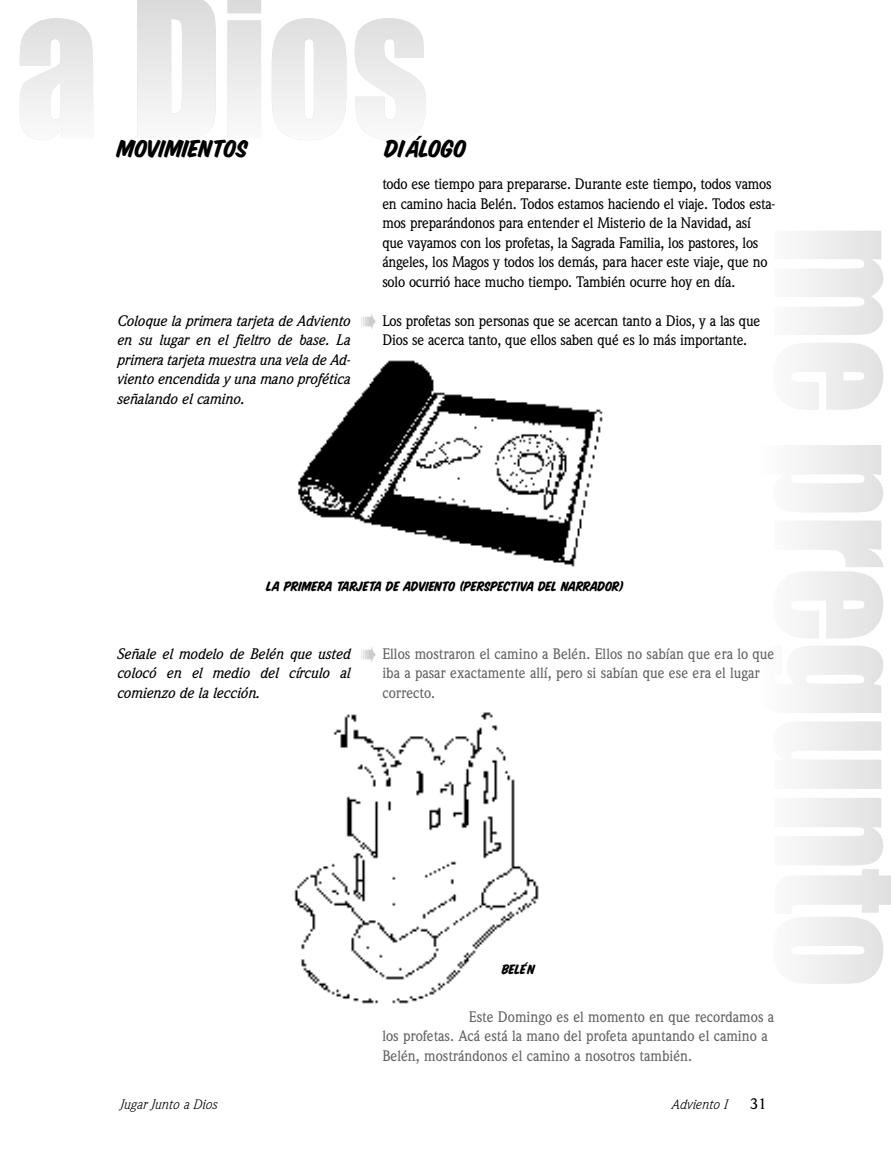
<style>
.page{position:relative;width:891px;height:1161px;background:#fff}
.page>*{position:absolute;margin:0;border:0;box-sizing:border-box;transform-origin:0 0}
.t1{font:27px "Sign Painter House Slant";letter-spacing:-.005em;color:#000;scale:1.05 1}
.t2{font:500 15px/19.5px "Weidemann";letter-spacing:-.015em;color:#000;scale:.95 1}
.t3{font:500 15px/19.5px "Weidemann";color:#626262;scale:.95 1}
.t4{font:italic 500 15px/19.5px "Weidemann";color:#000;text-align:justify;scale:.95 1}
.t5{font:15px "Sign Painter House Slant";letter-spacing:-.01em;color:#000;scale:1.05 1}
.t6{font:500 15px "Weidemann";letter-spacing:-.015em;color:#000}
.t7{font:italic 13.5px "Weidemann";color:#000}
.s1{font-size:25.5px}
.s2{font-family:"Lucida Grande"}
.s3{color:#ccc}
</style>
<div class="page">
<img style="left:294px;top:712px;width:245px;height:292px">
<img style="left:298px;top:360px;width:305px;height:207px">
<img style="left:800px;top:231px;width:83px;height:558px">
<h1 class="t1" style="left:117px;top:132px;width:126px">MOVIMIENTOS</h1>
<p class="t4" style="left:118px;top:312px;width:247px">Coloque la primera tarjeta de Adviento en su lugar en el fieltro de base. La primera tarjeta muestra una vela de Ad&shy;viento encendida y una mano profética señalando el camino.</p>
<h1 class="t1" style="left:385px;top:131px;width:80px">DI<span class="s1">A</span><span class="s2">´</span>LOGO</h1>
<p class="t2" style="left:382px;top:176px;width:415px">todo ese tiempo para prepararse. Durante este tiempo, todos vamos en camino hacia Belén. Todos estamos haciendo el viaje. Todos esta&shy;mos preparándonos para entender el Misterio de la Navidad, así que vayamos con los profetas, la Sagrada Familia, los pastores, los ángeles, los Magos y todos los demás, para hacer este viaje, que no solo ocurrió hace mucho tiempo. También ocurre hoy en día.</p>
<p class="t2" style="left:361px;top:312px;width:422px;text-align:center"><span class="s3">➠</span> Los profetas son personas que se acercan tanto a Dios, y a las que<br>Dios se acerca tanto, que ellos saben qué es lo más importante.</p>
<p class="t5" style="left:267px;top:577px;width:342px">LA PRIMERA TARJETA DE ADVIENTO (PERSPECTIVA DEL NARRADOR)</p>
<p class="t4" style="left:118px;top:645px;width:247px">Señale el modelo de Belén que usted colocó en el medio del círculo al comienzo de la lección.</p>
<p class="t3" style="left:382px;top:645px;width:414px;text-indent:-22px"><span class="s3">➠</span> Ellos mostraron el camino a Belén. Ellos no sabían que era lo que iba a pasar exactamente allí, pero si sabían que ese era el lugar correcto.</p>
<p class="t5" style="left:502px;top:960px;width:33px">BELE<span class="s2">´</span>N</p>
<p class="t3" style="left:382px;top:1008px;width:414px;text-indent:86px">Este Domingo es el momento en que recordamos a los profetas. Acá está la mano del profeta apuntando el camino a<br>Belén, mostrándonos el camino a nosotros también.</p>
<p class="t7" style="left:119px;top:1099px;width:99px">Jugar Junto a Dios</p>
<p class="t7" style="left:671px;top:1099px;width:58px">Adviento I</p>
<p class="t6" style="left:750px;top:1098px;width:18px">31</p>
</div>
